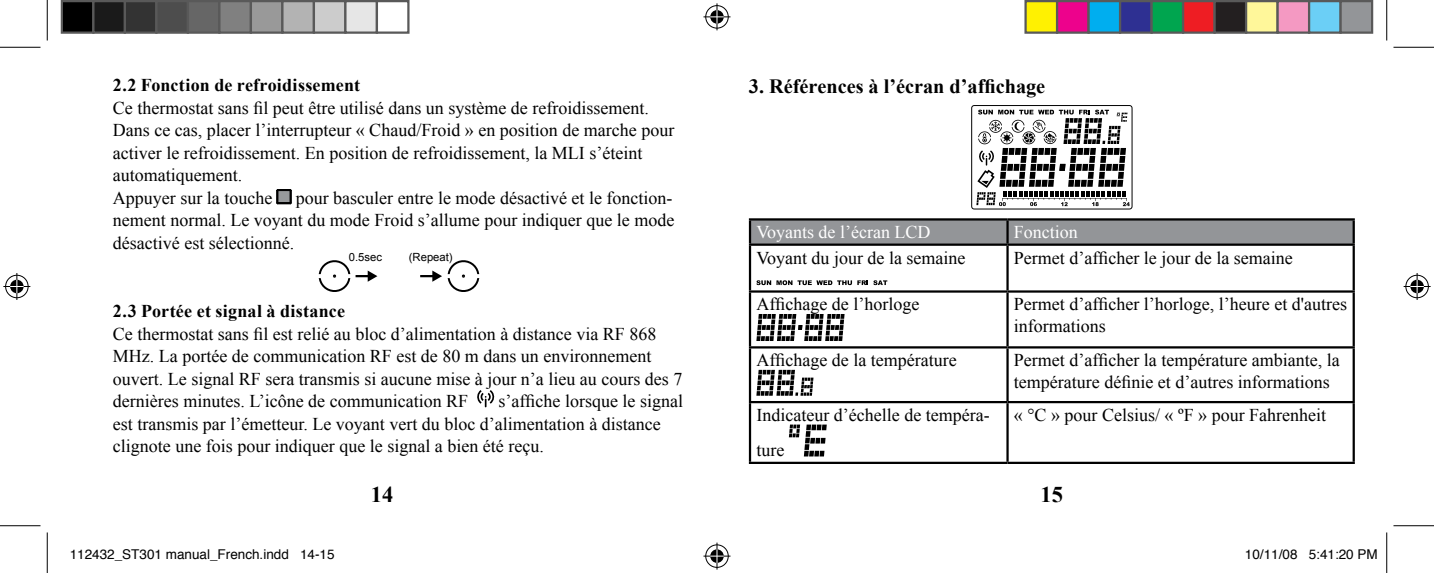
<style>
.page{position:relative;width:1434px;height:573px;background:#fff}
.page>*{position:absolute;margin:0;border:0;box-sizing:border-box;transform-origin:0 0}
.t1{font:700 22.5px "Times New Roman";color:#000}
.t2{font:700 20.25px "Times New Roman";color:#000}
.t3{font:18px/22.5px "Times New Roman";color:#000}
.t4{font:700 18px "Times New Roman";letter-spacing:.01em;color:#000}
.t5{font:18px "Times New Roman";color:#fff}
.t6{font:13.5px "Helvetica";color:#000}
.t7{font:11.25px "Arial";color:#000}
</style>
<div class="page">
<svg style="left:276px;top:189px;width:16px;height:16px"></svg>
<svg style="left:319px;top:260px;width:31px;height:32px"></svg>
<svg style="left:448px;top:260px;width:31px;height:32px"></svg>
<svg style="left:356px;top:270px;width:21px;height:12px"></svg>
<svg style="left:420px;top:270px;width:22px;height:12px"></svg>
<svg style="left:477px;top:390px;width:18px;height:17px"></svg>
<svg style="left:971px;top:105px;width:162px;height:105px"></svg>
<div style="left:751px;top:220px;width:601px;height:23px;background:#939598"></div>
<hr style="left:1006px;top:220px;width:3px;height:23px;background:#000">
<hr style="left:749px;top:243px;width:258px;height:3px;background:#000">
<hr style="left:1007px;top:243px;width:348px;height:3px;background:#000">
<hr style="left:1006px;top:246px;width:3px;height:44px;background:#000">
<hr style="left:749px;top:290px;width:258px;height:3px;background:#000">
<hr style="left:1007px;top:290px;width:348px;height:3px;background:#000">
<hr style="left:1006px;top:293px;width:3px;height:53px;background:#000">
<hr style="left:749px;top:346px;width:258px;height:2px;background:#000">
<hr style="left:1007px;top:346px;width:348px;height:2px;background:#000">
<hr style="left:1006px;top:348px;width:3px;height:53px;background:#000">
<hr style="left:749px;top:401px;width:258px;height:2px;background:#000">
<hr style="left:1007px;top:401px;width:348px;height:2px;background:#000">
<hr style="left:1006px;top:403px;width:3px;height:59px;background:#000">
<hr style="left:749px;top:462px;width:258px;height:2px;background:#000">
<hr style="left:1007px;top:462px;width:348px;height:2px;background:#000">
<hr style="left:749px;top:218px;width:258px;height:2px;background:#000">
<hr style="left:749px;top:220px;width:2px;height:23px;background:#000">
<hr style="left:1007px;top:218px;width:348px;height:2px;background:#000">
<hr style="left:1352px;top:220px;width:3px;height:23px;background:#000">
<hr style="left:749px;top:246px;width:2px;height:44px;background:#000">
<hr style="left:1352px;top:246px;width:3px;height:44px;background:#000">
<hr style="left:749px;top:293px;width:2px;height:53px;background:#000">
<hr style="left:1352px;top:293px;width:3px;height:53px;background:#000">
<hr style="left:749px;top:348px;width:2px;height:53px;background:#000">
<hr style="left:1352px;top:348px;width:3px;height:53px;background:#000">
<hr style="left:749px;top:403px;width:2px;height:59px;background:#000">
<hr style="left:1352px;top:403px;width:3px;height:59px;background:#000">
<svg style="left:756px;top:280px;width:131px;height:5px"></svg>
<svg style="left:756px;top:314px;width:89px;height:27px"></svg>
<svg style="left:756px;top:370px;width:57px;height:26px"></svg>
<svg style="left:789px;top:424px;width:38px;height:32px"></svg>
<hr style="left:0;top:47px;width:40px;height:1px;background:#000">
<hr style="left:1393px;top:47px;width:41px;height:1px;background:#000">
<hr style="left:0;top:525px;width:40px;height:1px;background:#000">
<hr style="left:1393px;top:525px;width:41px;height:1px;background:#000">
<hr style="left:47px;top:0;width:1px;height:40px;background:#000">
<hr style="left:47px;top:532px;width:1px;height:41px;background:#000">
<hr style="left:1386px;top:0;width:1px;height:40px;background:#000">
<hr style="left:1386px;top:532px;width:1px;height:41px;background:#000">
<svg style="left:703px;top:3px;width:27px;height:27px"></svg>
<svg style="left:703px;top:542px;width:27px;height:27px"></svg>
<svg style="left:3px;top:273px;width:27px;height:27px"></svg>
<svg style="left:1403px;top:273px;width:27px;height:27px"></svg>
<div style="left:62px;top:1px;width:31px;height:32px;background:#000"></div>
<div style="left:61px;top:0;width:33px;height:34px;border:2px solid #595959"></div>
<div style="left:93px;top:1px;width:32px;height:32px;background:#1a1a1a"></div>
<div style="left:92px;top:0;width:34px;height:34px;border:2px solid #595959"></div>
<div style="left:125px;top:1px;width:31px;height:32px;background:#333"></div>
<div style="left:124px;top:0;width:34px;height:34px;border:2px solid #595959"></div>
<div style="left:156px;top:1px;width:32px;height:32px;background:#4d4d4d"></div>
<div style="left:155px;top:0;width:34px;height:34px;border:2px solid #595959"></div>
<div style="left:188px;top:1px;width:31px;height:32px;background:#666"></div>
<div style="left:187px;top:0;width:33px;height:34px;border:2px solid #595959"></div>
<div style="left:219px;top:1px;width:32px;height:32px;background:#808080"></div>
<div style="left:218px;top:0;width:34px;height:34px;border:2px solid #595959"></div>
<div style="left:251px;top:1px;width:31px;height:32px;background:#999"></div>
<div style="left:250px;top:0;width:34px;height:34px;border:2px solid #595959"></div>
<div style="left:282px;top:1px;width:32px;height:32px;background:#b3b3b3"></div>
<div style="left:281px;top:0;width:34px;height:34px;border:2px solid #595959"></div>
<div style="left:314px;top:1px;width:31px;height:32px;background:#ccc"></div>
<div style="left:313px;top:0;width:33px;height:34px;border:2px solid #595959"></div>
<div style="left:345px;top:1px;width:32px;height:32px;background:#e6e6e6"></div>
<div style="left:344px;top:0;width:34px;height:34px;border:2px solid #595959"></div>
<div style="left:376px;top:0;width:34px;height:34px;border:2px solid #595959"></div>
<div style="left:1025px;top:1px;width:32px;height:32px;background:#fff101"></div>
<div style="left:1024px;top:0;width:34px;height:34px;border:2px solid #595959"></div>
<div style="left:1057px;top:1px;width:31px;height:32px;background:#ed028c"></div>
<div style="left:1056px;top:0;width:34px;height:34px;border:2px solid #595959"></div>
<div style="left:1088px;top:1px;width:32px;height:32px;background:#00aeef"></div>
<div style="left:1087px;top:0;width:34px;height:34px;border:2px solid #595959"></div>
<div style="left:1120px;top:1px;width:31px;height:32px;background:#2e3092"></div>
<div style="left:1119px;top:0;width:34px;height:34px;border:2px solid #595959"></div>
<div style="left:1151px;top:1px;width:32px;height:32px;background:#00a54f"></div>
<div style="left:1150px;top:0;width:34px;height:34px;border:2px solid #595959"></div>
<div style="left:1183px;top:1px;width:31px;height:32px;background:#ee1d23"></div>
<div style="left:1182px;top:0;width:34px;height:34px;border:2px solid #595959"></div>
<div style="left:1214px;top:1px;width:32px;height:32px;background:#231f20"></div>
<div style="left:1213px;top:0;width:34px;height:34px;border:2px solid #595959"></div>
<div style="left:1246px;top:1px;width:31px;height:32px;background:#fff79a"></div>
<div style="left:1245px;top:0;width:34px;height:34px;border:2px solid #595959"></div>
<div style="left:1277px;top:1px;width:32px;height:32px;background:#f499c2"></div>
<div style="left:1276px;top:0;width:34px;height:34px;border:2px solid #595959"></div>
<div style="left:1309px;top:1px;width:31px;height:32px;background:#6bcff6"></div>
<div style="left:1308px;top:0;width:34px;height:34px;border:2px solid #595959"></div>
<div style="left:1340px;top:1px;width:32px;height:32px;background:#939598"></div>
<div style="left:1339px;top:0;width:34px;height:34px;border:2px solid #595959"></div>
<p class="t4" style="left:113px;top:73px;width:249px">2.2 Fonction de refroidissement</p>
<p class="t3" style="left:113px;top:96px;width:563px">Ce thermostat sans fil peut être utilisé dans un système de refroidissement.<br>Dans ce cas, placer l’interrupteur « Chaud/Froid » en position de marche pour activer le refroidissement. En position de refroidissement, la MLI s’éteint automatiquement.<br>Appuyer sur la touche</p>
<p class="t3" style="left:113px;top:186px;width:563px;text-align:justify;text-indent:183px">pour basculer entre le mode désactivé et le fonction&shy;nement normal. Le voyant du mode Froid s’allume pour indiquer que le mode désactivé est sélectionné.</p>
<p class="t7" style="left:349px;top:249px;width:35px">0.5sec</p>
<p class="t7" style="left:409px;top:249px;width:45px">(Repeat)</p>
<p class="t4" style="left:113px;top:299px;width:234px">2.3 Portée et signal à distance</p>
<p class="t3" style="left:113px;top:322px;width:571px">Ce thermostat sans fil est relié au bloc d’alimentation à distance via RF 868<br>MHz. La portée de communication RF est de 80 m dans un environnement ouvert. Le signal RF sera transmis si aucune mise à jour n’a lieu au cours des 7 dernières minutes. L’icône de communication RF</p>
<p class="t3" style="left:113px;top:390px;width:572px;text-indent:386px">s’affiche lorsque le signal est transmis par l’émetteur. Le voyant vert du bloc d’alimentation à distance clignote une fois pour indiquer que le signal a bien été reçu.</p>
<p class="t1" style="left:371px;top:478px;width:24px">14</p>
<p class="t2" style="left:749px;top:72px;width:298px">3. Références à l’écran d’affichage</p>
<p class="t5" style="left:756px;top:220px;width:176px">Voyants de l’écran LCD</p>
<p class="t5" style="left:1014px;top:220px;width:66px">Fonction</p>
<p class="t3" style="left:756px;top:246px;width:211px">Voyant du jour de la semaine</p>
<p class="t3" style="left:1014px;top:246px;width:280px">Permet d’afficher le jour de la semaine</p>
<p class="t3" style="left:756px;top:293px;width:164px">Affichage de l’horloge</p>
<p class="t3" style="left:1014px;top:293px;width:335px;line-height:21.6px">Permet d’afficher l’horloge, l’heure et d'autres informations</p>
<p class="t3" style="left:756px;top:349px;width:202px">Affichage de la température</p>
<p class="t3" style="left:1014px;top:349px;width:327px;line-height:21.6px">Permet d’afficher la température ambiante, la température définie et d’autres informations</p>
<p class="t3" style="left:756px;top:397px;width:235px;line-height:35.6px">Indicateur d’échelle de tempéra&shy;ture</p>
<p class="t3" style="left:1014px;top:403px;width:314px">« °C » pour Celsius/ « ºF » pour Fahrenheit</p>
<p class="t1" style="left:1041px;top:478px;width:24px">15</p>
<p class="t6" style="left:70px;top:544px;width:266px">112432_ST301 manual_French.indd 14-15</p>
<p class="t6" style="left:1245px;top:544px;width:134px">10/11/08 5:41:20 PM</p>
</div>
